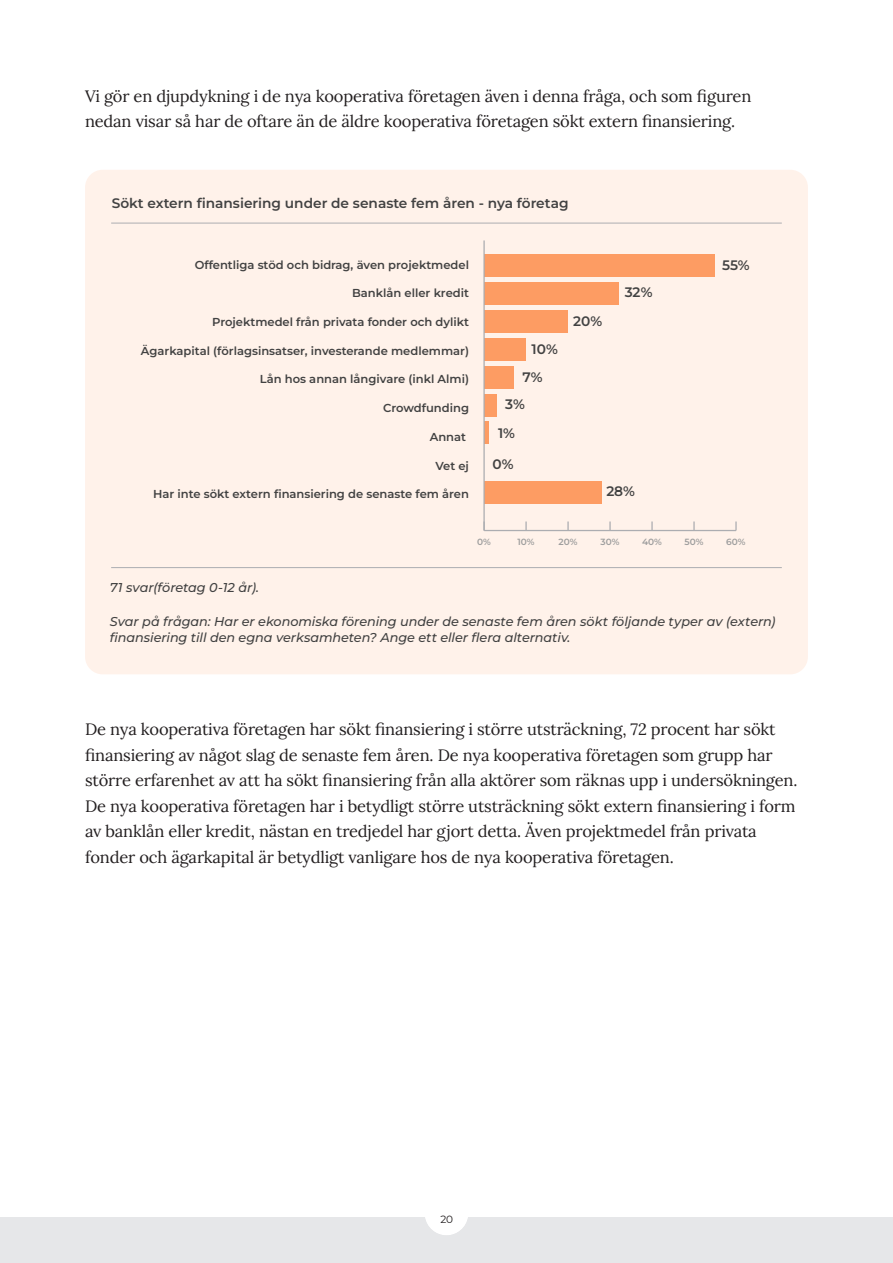
<style>
.page{position:relative;width:893px;height:1263px;background:#fff}
.page>*{position:absolute;margin:0;border:0;box-sizing:border-box;transform-origin:0 0}
.t1{font:16.5px/25.5px "Lora";letter-spacing:-.01em;color:#231f20}
.t2{font:600 13.8px "Montserrat";color:#424242}
.t3{font:italic 500 12.75px/16.6px "Montserrat";letter-spacing:-.005em;color:#424242}
.t4{font:600 11.55px "Montserrat";color:#424242}
.t5{font:10.5px "Montserrat Alternates";color:#231f20}
.t6{font:600 9px "Montserrat";color:#9e9e9e}
</style>
<div class="page">
<div style="left:0;top:1217px;width:893px;height:46px;background:#e6e7e9"></div>
<div style="left:85px;top:170px;width:723px;height:504px;background:#fff2ea;border-radius:18px"></div>
<hr style="left:111px;top:223px;width:671px;height:1px;background:#acadb1">
<hr style="left:111px;top:567px;width:671px;height:1px;background:#acadb1">
<hr style="left:484px;top:530px;width:252px;height:1px;background:#acadb1">
<svg style="left:525px;top:521px;width:2px;height:9px"></svg>
<svg style="left:567px;top:521px;width:2px;height:9px"></svg>
<svg style="left:609px;top:521px;width:2px;height:9px"></svg>
<svg style="left:651px;top:521px;width:2px;height:9px"></svg>
<svg style="left:693px;top:521px;width:2px;height:9px"></svg>
<svg style="left:735px;top:521px;width:2px;height:9px"></svg>
<div style="left:484px;top:481px;width:118px;height:23px;background:#fd9c63"></div>
<hr style="left:484px;top:422px;width:4px;height:22px;background:#fd9c63">
<div style="left:484px;top:394px;width:13px;height:22px;background:#fd9c63"></div>
<div style="left:484px;top:366px;width:29px;height:22px;background:#fd9c63"></div>
<div style="left:484px;top:338px;width:42px;height:23px;background:#fd9c63"></div>
<div style="left:484px;top:310px;width:84px;height:23px;background:#fd9c63"></div>
<div style="left:484px;top:283px;width:134px;height:22px;background:#fd9c63"></div>
<div style="left:484px;top:255px;width:231px;height:22px;background:#fd9c63"></div>
<hr style="left:483px;top:240px;width:2px;height:290px;background:#acadb1">
<p class="t1" style="left:85px;top:82px;width:668px">Vi gör en djupdykning i de nya kooperativa företagen även i denna fråga, och som figuren</p>
<p class="t1" style="left:85px;top:107px;width:652px">nedan visar så har de oftare än de äldre kooperativa företagen sökt extern finansiering.</p>
<p class="t2" style="left:112px;top:194px;width:458px">Sökt extern finansiering under de senaste fem åren - nya företag</p>
<p class="t4" style="left:195px;top:256px;width:276px">Offentliga stöd och bidrag, även projektmedel</p>
<p class="t4" style="left:352px;top:285px;width:118px">Banklån eller kredit</p>
<p class="t4" style="left:212px;top:314px;width:258px">Projektmedel från privata fonder och dylikt</p>
<p class="t4" style="left:141px;top:342px;width:330px">Ägarkapital (förlagsinsatser, investerande medlemmar)</p>
<p class="t4" style="left:260px;top:371px;width:211px">Lån hos annan långivare (inkl Almi)</p>
<p class="t4" style="left:383px;top:400px;width:87px">Crowdfunding</p>
<p class="t4" style="left:430px;top:428px;width:38px">Annat</p>
<p class="t4" style="left:435px;top:457px;width:35px">Vet ej</p>
<p class="t4" style="left:153px;top:486px;width:317px">Har inte sökt extern finansiering de senaste fem åren</p>
<p class="t2" style="left:532px;top:339px;width:28px">10%</p>
<p class="t2" style="left:522px;top:367px;width:22px">7%</p>
<p class="t2" style="left:505px;top:394px;width:21px">3%</p>
<p class="t2" style="left:498px;top:423px;width:19px">1%</p>
<p class="t2" style="left:492px;top:454px;width:23px">0%</p>
<p class="t2" style="left:573px;top:311px;width:31px">20%</p>
<p class="t2" style="left:625px;top:283px;width:29px">32%</p>
<p class="t2" style="left:606px;top:482px;width:30px">28%</p>
<p class="t2" style="left:722px;top:256px;width:29px">55%</p>
<p class="t6" style="left:477px;top:535px;width:15px">0%</p>
<p class="t6" style="left:517px;top:535px;width:19px">10%</p>
<p class="t6" style="left:559px;top:535px;width:20px">20%</p>
<p class="t6" style="left:601px;top:535px;width:20px">30%</p>
<p class="t6" style="left:642px;top:535px;width:21px">40%</p>
<p class="t6" style="left:684px;top:535px;width:21px">50%</p>
<p class="t6" style="left:726px;top:535px;width:21px">60%</p>
<p class="t3" style="left:110px;top:579px;width:151px">71 svar(företag 0-12 år).</p>
<p class="t3" style="left:110px;top:612px;width:667px">Svar på frågan: Har er ekonomiska förening under de senaste fem åren sökt följande typer av (extern) finansiering till den egna verksamheten? Ange ett eller flera alternativ.</p>
<p class="t1" style="left:85px;top:715px;width:714px">De nya kooperativa företagen har sökt finansiering i större utsträckning, 72 procent har sökt finansiering av något slag de senaste fem åren. De nya kooperativa företagen som grupp har större erfarenhet av att ha sökt finansiering från alla aktörer som räknas upp i undersökningen.<br>De nya kooperativa företagen har i betydligt större utsträckning sökt extern finansiering i form av banklån eller kredit, nästan en tredjedel har gjort detta. Även projektmedel från privata</p>
<p class="t1" style="left:85px;top:843px;width:590px">fonder och ägarkapital är betydligt vanligare hos de nya kooperativa företagen.</p>
<p class="t5" style="left:440px;top:1212px;width:14px">20</p>
</div>
